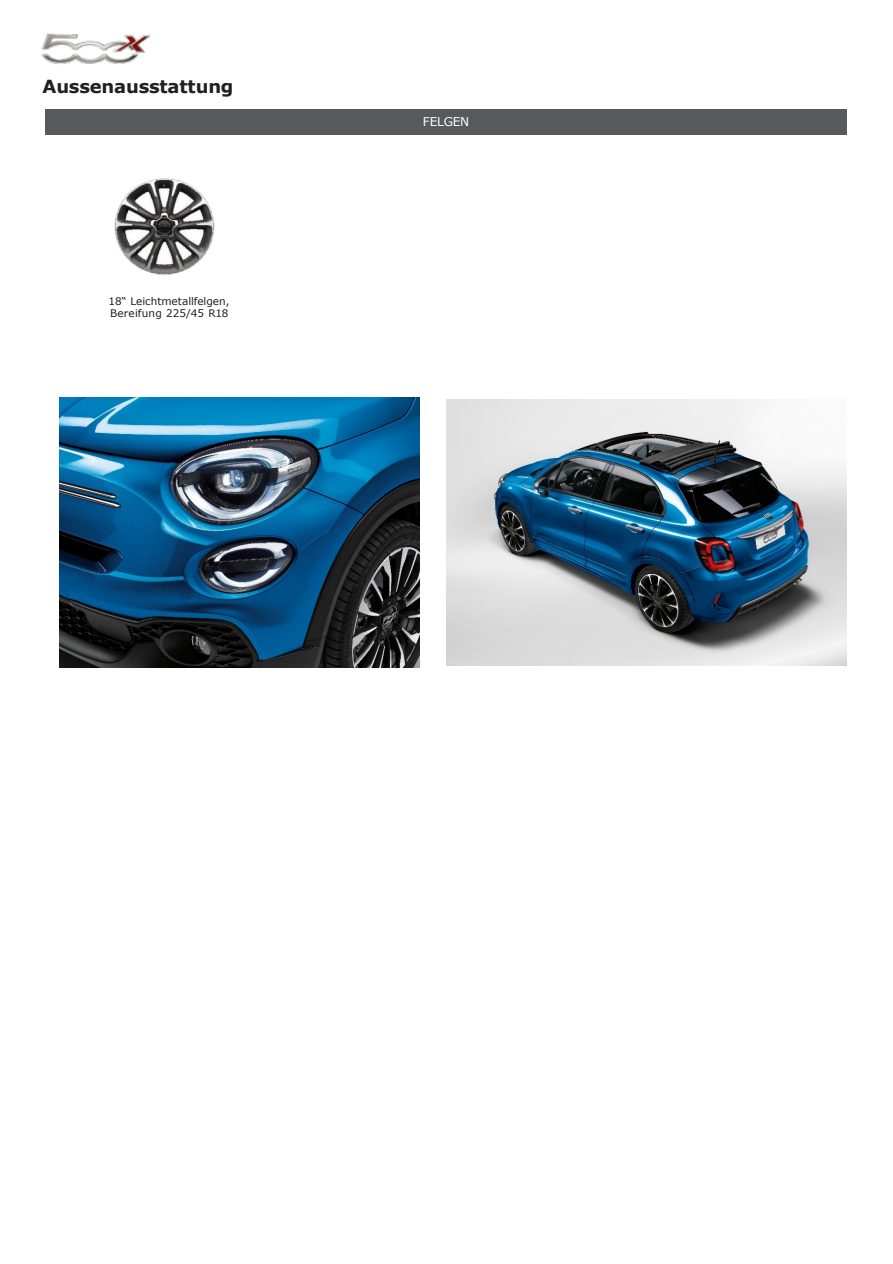
<style>
.page{position:relative;width:893px;height:1264px;background:#fff}
.page>*{position:absolute;margin:0;border:0;box-sizing:border-box;transform-origin:0 0}
.t1{font:700 18px "Verdana";letter-spacing:-.01em;color:#231f20}
.t2{font:12px "Verdana";letter-spacing:-.02em;color:#fff}
.t3{font:10.5px "Verdana";color:#231f20}
</style>
<div class="page">
<img style="left:41px;top:33px;width:110px;height:31px">
<div style="left:45px;top:110px;width:801px;height:25px;background:#58595b"></div>
<img style="left:59px;top:397px;width:360px;height:270px">
<img style="left:446px;top:399px;width:400px;height:266px">
<img style="left:114px;top:178px;width:100px;height:97px">
<p class="t1" style="left:42px;top:74px;width:192px">Aussenausstattung</p>
<p class="t3" style="left:108px;top:294px;width:123px">18“ Leichtmetallfelgen,</p>
<p class="t3" style="left:110px;top:306px;width:120px">Bereifung 225/45 R18</p>
<p class="t2" style="left:423px;top:113px;width:48px">FELGEN</p>
</div>
